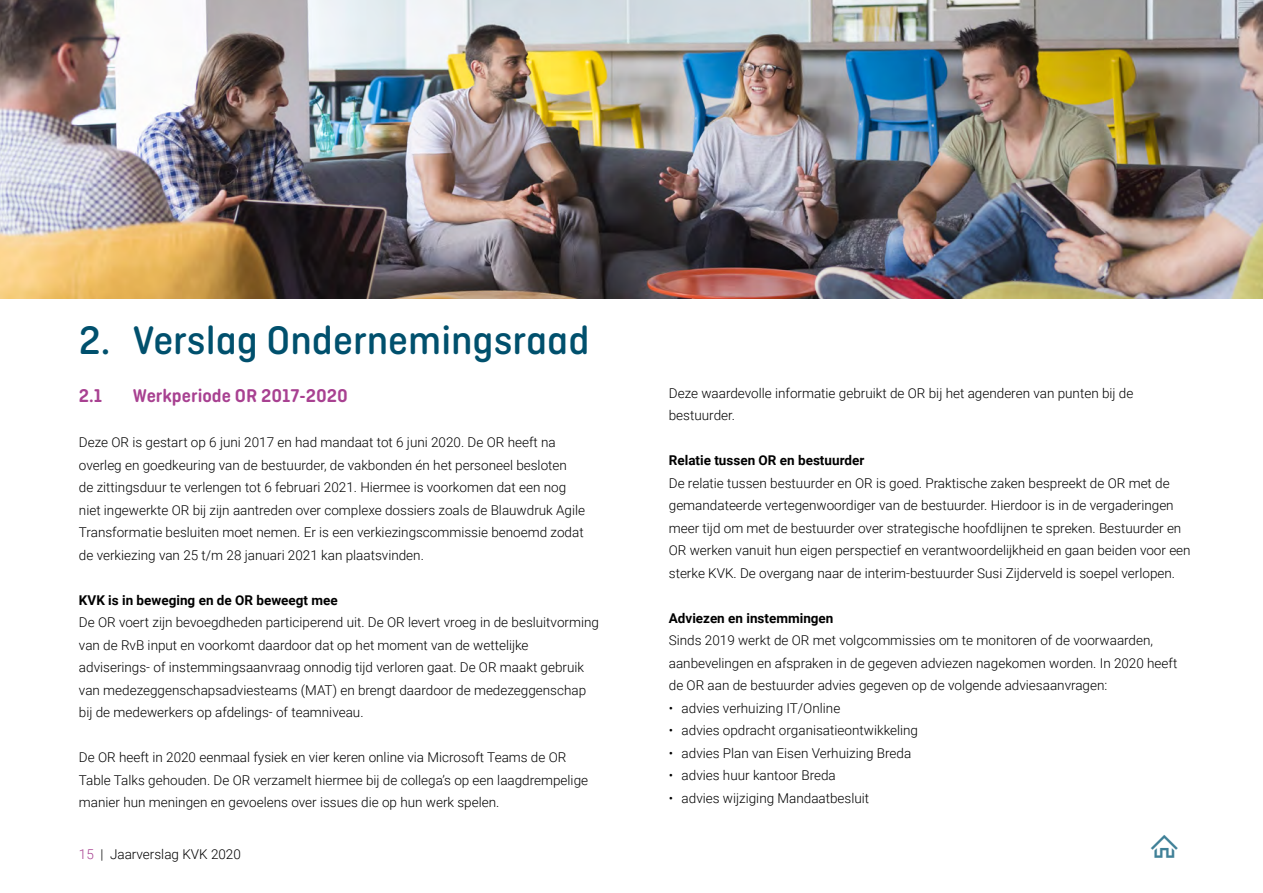
<style>
.page{position:relative;width:1263px;height:893px;background:#fff}
.page>*{position:absolute;margin:0;border:0;box-sizing:border-box;transform-origin:0 0}
.H2_-_Hoofdstuktitel{font:500 42px "Ciutadella Rounded";color:#00506d}
.H3_-_Paragraafkop{font:600 19.5px "Ciutadella Rounded";color:#a84191}
.P_-_Plat_klein{font:300 13.5px/22.5px "Roboto";color:#000}
.H4_-_Tussenkop_Bold{font:700 13.5px "Roboto";color:#000}
.s1{color:#a84191}
</style>
<div class="page">
<img style="left:0;top:0;width:1263px;height:299px">
<h2 class="H2_-_Hoofdstuktitel" style="left:79px;top:316px;width:512px">2. Verslag Ondernemingsraad</h2>
<h3 class="H3_-_Paragraafkop" style="left:79px;top:385px;width:25px">2.1</h3>
<h3 class="H3_-_Paragraafkop" style="left:133px;top:385px;width:216px">Werkperiode OR 2017-2020</h3>
<p class="P_-_Plat_klein" style="left:79px;top:431px;width:508px">Deze OR is gestart op 6 juni 2017 en had mandaat tot 6 juni 2020. De OR heeft na overleg en goedkeuring van de bestuurder, de vakbonden én het personeel besloten<br>de zittingsduur te verlengen tot 6 februari 2021. Hiermee is voorkomen dat een nog niet ingewerkte OR bij zijn aantreden over complexe dossiers zoals de Blauwdruk Agile Transformatie besluiten moet nemen. Er is een verkiezingscommissie benoemd zodat de verkiezing van 25 t/m 28 januari 2021 kan plaatsvinden.</p>
<h4 class="H4_-_Tussenkop_Bold" style="left:79px;top:591px;width:260px">KVK is in beweging en de OR beweegt mee</h4>
<p class="P_-_Plat_klein" style="left:79px;top:611px;width:522px">De OR voert zijn bevoegdheden participerend uit. De OR levert vroeg in de besluitvorming van de RvB input en voorkomt daardoor dat op het moment van de wettelijke adviserings- of instemmingsaanvraag onnodig tijd verloren gaat. De OR maakt gebruik van medezeggenschapsadviesteams (MAT) en brengt daardoor de medezeggenschap bij de medewerkers op afdelings- of teamniveau.</p>
<p class="P_-_Plat_klein" style="left:79px;top:746px;width:511px">De OR heeft in 2020 eenmaal fysiek en vier keren online via Microsoft Teams de OR<br>Table Talks gehouden. De OR verzamelt hiermee bij de collega’s op een laagdrempelige manier hun meningen en gevoelens over issues die op hun werk spelen.</p>
<p class="P_-_Plat_klein" style="left:79px;top:842px;width:163px"><span class="s1">15</span> | Jaarverslag KVK 2020</p>
<p class="P_-_Plat_klein" style="left:669px;top:381px;width:466px">Deze waardevolle informatie gebruikt de OR bij het agenderen van punten bij de bestuurder.</p>
<h4 class="H4_-_Tussenkop_Bold" style="left:669px;top:451px;width:197px">Relatie tussen OR en bestuurder</h4>
<p class="P_-_Plat_klein" style="left:669px;top:471px;width:523px">De relatie tussen bestuurder en OR is goed. Praktische zaken bespreekt de OR met de gemandateerde vertegenwoordiger van de bestuurder. Hierdoor is in de vergaderingen meer tijd om met de bestuurder over strategische hoofdlijnen te spreken. Bestuurder en OR werken vanuit hun eigen perspectief en verantwoordelijkheid en gaan beiden voor een sterke KVK. De overgang naar de interim-bestuurder Susi Zijderveld is soepel verlopen.</p>
<h4 class="H4_-_Tussenkop_Bold" style="left:669px;top:609px;width:166px">Adviezen en instemmingen</h4>
<p class="P_-_Plat_klein" style="left:669px;top:629px;width:510px">Sinds 2019 werkt de OR met volgcommissies om te monitoren of de voorwaarden, aanbevelingen en afspraken in de gegeven adviezen nagekomen worden. In 2020 heeft de OR aan de bestuurder advies gegeven op de volgende adviesaanvragen:</p>
<p class="P_-_Plat_klein" style="left:669px;top:696px;width:173px">• advies verhuizing IT/Online</p>
<p class="P_-_Plat_klein" style="left:669px;top:719px;width:251px">• advies opdracht organisatieontwikkeling</p>
<p class="P_-_Plat_klein" style="left:669px;top:741px;width:244px">• advies Plan van Eisen Verhuizing Breda</p>
<p class="P_-_Plat_klein" style="left:669px;top:764px;width:168px">• advies huur kantoor Breda</p>
<p class="P_-_Plat_klein" style="left:669px;top:786px;width:202px">• advies wijziging Mandaatbesluit</p>
</div>
